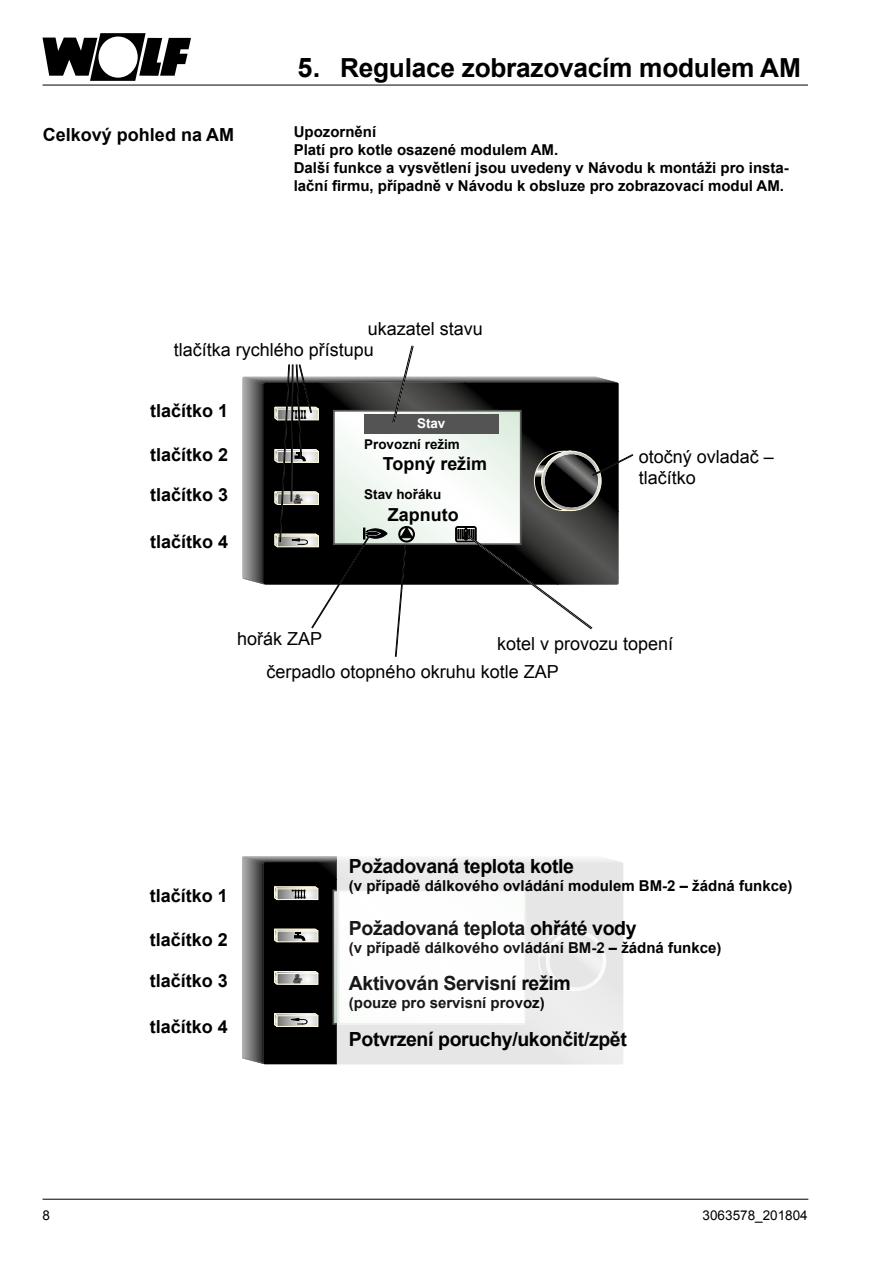
<style>
.page{position:relative;width:893px;height:1263px;background:#fff}
.page>*{position:absolute;margin:0;border:0;box-sizing:border-box;transform-origin:0 0}
.t1{font:700 26.25px "Arial";letter-spacing:-.01em;color:#000}
.t2{font:700 19.5px "Arial";letter-spacing:-.02em;color:#000}
.t3{font:18px/21.6px "Arial";color:#000}
.t4{font:700 18px "Arial";color:#000}
.t5{font:700 15px/18px "Arial";color:#000}
.t6{font:700 13.5px "Arial";color:#000}
.t7{font:13.5px "Arial";color:#000}
.t8{font:700 13.5px "Arial";color:#fff}
.s1{font-size:27px}
</style>
<div class="page">
<hr style="left:43px;top:85px;width:765px;height:1px;background:#000">
<hr style="left:43px;top:1199px;width:765px;height:1px;background:#000">
<svg style="left:43px;top:33px;width:148px;height:48px"></svg>
<svg style="left:242px;top:345px;width:392px;height:312px"></svg>
<svg style="left:242px;top:856px;width:380px;height:208px;background:#a6a6a6"></svg>
<div style="left:550px;top:934px;width:52px;height:53px;background:#e6e6e6;border-radius:26px"></div>
<div style="left:338px;top:890px;width:187px;height:134px;background:#fdfefd"></div>
<p class="t4" style="left:43px;top:123px;width:193px">Celkový pohled na AM</p>
<h1 class="t1" style="left:298px;top:50px;width:505px"><span class="s1">5.</span> Regulace zobrazovacím modulem AM</h1>
<p class="t5" style="left:294px;top:123px;width:497px">Upozornění<br>Platí pro kotle osazené modulem AM.<br>Další funkce a vysvětlení jsou uvedeny v Návodu k montáži pro insta&shy;lační firmu, případně v Návodu k obsluze pro zobrazovací modul AM.</p>
<p class="t3" style="left:368px;top:318px;width:117px">ukazatel stavu</p>
<p class="t3" style="left:174px;top:339px;width:202px">tlačítka rychlého přístupu</p>
<p class="t4" style="left:150px;top:399px;width:80px">tlačítko 1</p>
<p class="t4" style="left:150px;top:442px;width:80px">tlačítko 2</p>
<p class="t4" style="left:150px;top:483px;width:80px">tlačítko 3</p>
<p class="t4" style="left:150px;top:530px;width:80px">tlačítko 4</p>
<p class="t8" style="left:417px;top:414px;width:30px">Stav</p>
<p class="t6" style="left:364px;top:435px;width:97px">Provozní režim</p>
<p class="t4" style="left:383px;top:452px;width:106px">Topný režim</p>
<p class="t6" style="left:364px;top:485px;width:78px">Stav hořáku</p>
<p class="t4" style="left:388px;top:502px;width:72px">Zapnuto</p>
<p class="t3" style="left:639px;top:446px;width:137px">otočný ovladač – tlačítko</p>
<p class="t3" style="left:267px;top:621px;width:294px;line-height:33.8px;text-indent:-29px">hořák ZAP<br>čerpadlo otopného okruhu kotle ZAP</p>
<p class="t3" style="left:497px;top:633px;width:178px">kotel v provozu topení</p>
<p class="t4" style="left:150px;top:884px;width:80px">tlačítko 1</p>
<p class="t4" style="left:150px;top:927px;width:80px">tlačítko 2</p>
<p class="t4" style="left:150px;top:968px;width:80px">tlačítko 3</p>
<p class="t4" style="left:150px;top:1015px;width:80px">tlačítko 4</p>
<h2 class="t2" style="left:349px;top:853px;width:227px">Požadovaná teplota kotle</h2>
<p class="t5" style="left:349px;top:877px;width:445px">(v případě dálkového ovládání modulem BM-2 – žádná funkce)</p>
<h2 class="t2" style="left:349px;top:915px;width:289px">Požadovaná teplota ohřáté vody</h2>
<p class="t5" style="left:349px;top:939px;width:374px">(v případě dálkového ovládání BM-2 – žádná funkce)</p>
<h2 class="t2" style="left:349px;top:970px;width:223px">Aktivován Servisní režim</h2>
<p class="t5" style="left:349px;top:994px;width:197px">(pouze pro servisní provoz)</p>
<h2 class="t2" style="left:349px;top:1026px;width:279px">Potvrzení poruchy/ukončit/zpět</h2>
<p class="t7" style="left:43px;top:1206px;width:9px">8</p>
<p class="t7" style="left:703px;top:1206px;width:107px">3063578_201804</p>
</div>
